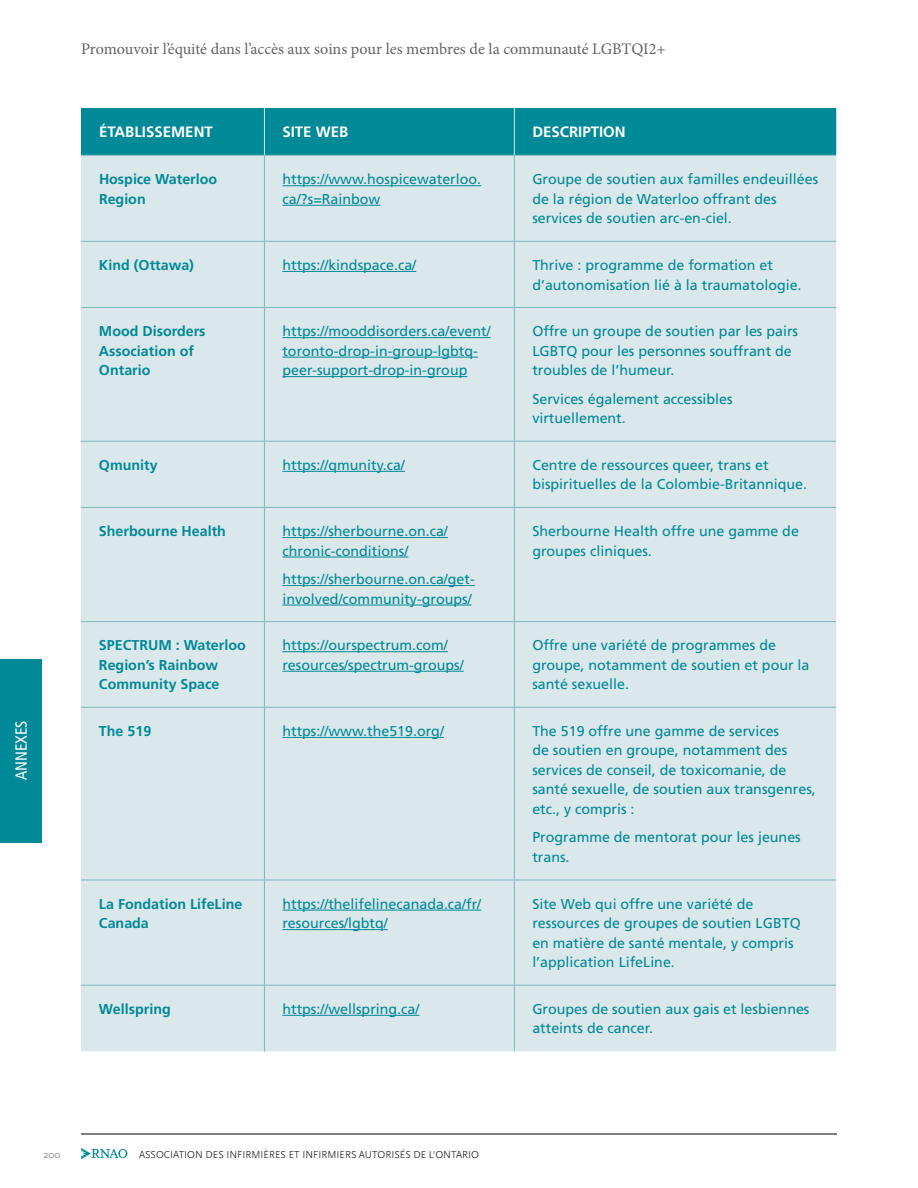
<style>
.page{position:relative;width:918px;height:1188px;background:#fff}
.page>*{position:absolute;margin:0;border:0;box-sizing:border-box;transform-origin:0 0}
.t1{font:16.2px "Minion Pro";letter-spacing:-.005em;color:#636466}
.t2{font:condensed 16.2px "Frutiger LT Std";color:#fff}
.t3{font:700 15px "Frutiger LT Std";color:#fff}
.t4{font:14.25px/19.5px "Frutiger LT Std";color:#008996}
.t5{font:700 14.25px/19.5px "Frutiger LT Std";color:#008996}
.t6{font:300 10.5px "Scala Sans OT";color:#000}
.t7{font:300 10.5px "Scala Sans OT";color:#636466}
</style>
<div class="page">
<svg style="left:81px;top:1148px;width:46px;height:11px"></svg>
<div style="left:0;top:659px;width:42px;height:183px;background:#008996"></div>
<hr style="left:81px;top:1134px;width:756px;height:1px;background:#000">
<div style="left:81px;top:108px;width:755px;height:47px;background:#008996"></div>
<div style="left:81px;top:156px;width:755px;height:895px;background:#dae8eb"></div>
<hr style="left:81px;top:155px;width:183px;height:1px;background:#7bb7be">
<hr style="left:264px;top:155px;width:250px;height:1px;background:#7bb7be">
<hr style="left:264px;top:156px;width:1px;height:85px;background:#7bb7be">
<hr style="left:514px;top:155px;width:322px;height:1px;background:#7bb7be">
<hr style="left:514px;top:156px;width:1px;height:85px;background:#7bb7be">
<hr style="left:81px;top:241px;width:183px;height:1px;background:#7bb7be">
<hr style="left:264px;top:241px;width:250px;height:1px;background:#7bb7be">
<hr style="left:264px;top:242px;width:1px;height:65px;background:#7bb7be">
<hr style="left:514px;top:241px;width:322px;height:1px;background:#7bb7be">
<hr style="left:514px;top:242px;width:1px;height:65px;background:#7bb7be">
<hr style="left:81px;top:307px;width:183px;height:1px;background:#7bb7be">
<hr style="left:264px;top:307px;width:250px;height:1px;background:#7bb7be">
<hr style="left:264px;top:308px;width:1px;height:133px;background:#7bb7be">
<hr style="left:514px;top:307px;width:322px;height:1px;background:#7bb7be">
<hr style="left:514px;top:308px;width:1px;height:133px;background:#7bb7be">
<hr style="left:81px;top:441px;width:183px;height:1px;background:#7bb7be">
<hr style="left:264px;top:441px;width:250px;height:1px;background:#7bb7be">
<hr style="left:264px;top:442px;width:1px;height:65px;background:#7bb7be">
<hr style="left:514px;top:441px;width:322px;height:1px;background:#7bb7be">
<hr style="left:514px;top:442px;width:1px;height:65px;background:#7bb7be">
<hr style="left:81px;top:507px;width:183px;height:1px;background:#7bb7be">
<hr style="left:264px;top:507px;width:250px;height:1px;background:#7bb7be">
<hr style="left:264px;top:508px;width:1px;height:113px;background:#7bb7be">
<hr style="left:514px;top:507px;width:322px;height:1px;background:#7bb7be">
<hr style="left:514px;top:508px;width:1px;height:113px;background:#7bb7be">
<hr style="left:81px;top:621px;width:183px;height:1px;background:#7bb7be">
<hr style="left:264px;top:621px;width:250px;height:1px;background:#7bb7be">
<hr style="left:264px;top:622px;width:1px;height:85px;background:#7bb7be">
<hr style="left:514px;top:621px;width:322px;height:1px;background:#7bb7be">
<hr style="left:514px;top:622px;width:1px;height:85px;background:#7bb7be">
<hr style="left:81px;top:707px;width:183px;height:1px;background:#7bb7be">
<hr style="left:264px;top:707px;width:250px;height:1px;background:#7bb7be">
<hr style="left:264px;top:708px;width:1px;height:172px;background:#7bb7be">
<hr style="left:514px;top:707px;width:322px;height:1px;background:#7bb7be">
<hr style="left:514px;top:708px;width:1px;height:172px;background:#7bb7be">
<hr style="left:81px;top:880px;width:183px;height:1px;background:#7bb7be">
<hr style="left:264px;top:880px;width:250px;height:1px;background:#7bb7be">
<hr style="left:264px;top:880px;width:1px;height:105px;background:#7bb7be">
<hr style="left:514px;top:880px;width:322px;height:1px;background:#7bb7be">
<hr style="left:514px;top:880px;width:1px;height:105px;background:#7bb7be">
<hr style="left:81px;top:985px;width:183px;height:1px;background:#7bb7be">
<hr style="left:264px;top:985px;width:250px;height:1px;background:#7bb7be">
<hr style="left:264px;top:986px;width:1px;height:65px;background:#7bb7be">
<hr style="left:514px;top:985px;width:322px;height:1px;background:#7bb7be">
<hr style="left:514px;top:986px;width:1px;height:65px;background:#7bb7be">
<hr style="left:264px;top:108px;width:1px;height:47px;background:#dae8eb">
<hr style="left:514px;top:108px;width:1px;height:47px;background:#dae8eb">
<hr style="left:282px;top:185px;width:199px;height:1px;background:#008996">
<hr style="left:282px;top:205px;width:98px;height:1px;background:#008996">
<hr style="left:282px;top:271px;width:134px;height:1px;background:#008996">
<hr style="left:282px;top:337px;width:209px;height:1px;background:#008996">
<hr style="left:282px;top:357px;width:196px;height:1px;background:#008996">
<hr style="left:282px;top:376px;width:185px;height:1px;background:#008996">
<hr style="left:282px;top:471px;width:123px;height:1px;background:#008996">
<hr style="left:282px;top:537px;width:166px;height:1px;background:#008996">
<hr style="left:282px;top:557px;width:126px;height:1px;background:#008996">
<hr style="left:282px;top:585px;width:193px;height:1px;background:#008996">
<hr style="left:282px;top:605px;width:190px;height:1px;background:#008996">
<hr style="left:282px;top:651px;width:166px;height:1px;background:#008996">
<hr style="left:282px;top:671px;width:182px;height:1px;background:#008996">
<hr style="left:282px;top:737px;width:162px;height:1px;background:#008996">
<hr style="left:282px;top:910px;width:199px;height:1px;background:#008996">
<hr style="left:282px;top:929px;width:106px;height:1px;background:#008996">
<hr style="left:282px;top:1015px;width:137px;height:1px;background:#008996">
<p class="t2" style="left:12px;top:780px;width:61px;rotate:-90deg">ANNEXES</p>
<p class="t1" style="left:81px;top:38px;width:586px">Promouvoir l’équité dans l’accès aux soins pour les membres de la communauté LGBTQI2+</p>
<p class="t3" style="left:99px;top:123px;width:115px">ÉTABLISSEMENT</p>
<p class="t3" style="left:282px;top:123px;width:67px">SITE WEB</p>
<p class="t3" style="left:532px;top:123px;width:95px">DESCRIPTION</p>
<p class="t5" style="left:99px;top:170px;width:120px">Hospice Waterloo<br>Region</p>
<p class="t4" style="left:282px;top:170px;width:200px">https://www.hospicewaterloo. ca/?s=Rainbow</p>
<p class="t4" style="left:532px;top:170px;width:287px">Groupe de soutien aux familles endeuillées de la région de Waterloo offrant des services de soutien arc-en-ciel.</p>
<p class="t5" style="left:99px;top:255px;width:97px">Kind (Ottawa)</p>
<p class="t4" style="left:282px;top:255px;width:135px">https://kindspace.ca/</p>
<p class="t4" style="left:532px;top:255px;width:271px">Thrive : programme de formation et d’autonomisation lié à la traumatologie.</p>
<p class="t5" style="left:99px;top:322px;width:108px">Mood Disorders<br>Association of<br>Ontario</p>
<p class="t4" style="left:282px;top:322px;width:210px">https://mooddisorders.ca/event/ toronto-drop-in-group-lgbtq&shy;peer-support-drop-in-group</p>
<p class="t4" style="left:532px;top:322px;width:267px">Offre un groupe de soutien par les pairs<br>LGBTQ pour les personnes souffrant de troubles de l’humeur.</p>
<p class="t4" style="left:532px;top:389px;width:202px">Services également accessibles virtuellement.</p>
<p class="t5" style="left:99px;top:455px;width:60px">Qmunity</p>
<p class="t4" style="left:282px;top:455px;width:124px">https://qmunity.ca/</p>
<p class="t4" style="left:532px;top:455px;width:276px">Centre de ressources queer, trans et bispirituelles de la Colombie-Britannique.</p>
<p class="t5" style="left:99px;top:521px;width:128px">Sherbourne Health</p>
<p class="t4" style="left:282px;top:521px;width:167px">https://sherbourne.on.ca/ chronic-conditions/</p>
<p class="t4" style="left:282px;top:569px;width:194px">https://sherbourne.on.ca/get&shy;involved/community-groups/</p>
<p class="t4" style="left:532px;top:521px;width:268px">Sherbourne Health offre une gamme de groupes cliniques.</p>
<p class="t5" style="left:99px;top:636px;width:148px">SPECTRUM : Waterloo<br>Region’s Rainbow<br>Community Space</p>
<p class="t4" style="left:282px;top:636px;width:183px">https://ourspectrum.com/ resources/spectrum-groups/</p>
<p class="t4" style="left:532px;top:636px;width:279px">Offre une variété de programmes de groupe, notamment de soutien et pour la santé sexuelle.</p>
<p class="t5" style="left:99px;top:721px;width:54px">The 519</p>
<p class="t4" style="left:282px;top:721px;width:163px">https://www.the519.org/</p>
<p class="t4" style="left:532px;top:721px;width:285px">The 519 offre une gamme de services<br>de soutien en groupe, notamment des services de conseil, de toxicomanie, de santé sexuelle, de soutien aux transgenres, etc., y compris :</p>
<p class="t4" style="left:532px;top:828px;width:270px">Programme de mentorat pour les jeunes trans.</p>
<p class="t5" style="left:99px;top:894px;width:145px">La Fondation LifeLine<br>Canada</p>
<p class="t4" style="left:282px;top:894px;width:200px">https://thelifelinecanada.ca/fr/ resources/lgbtq/</p>
<p class="t4" style="left:532px;top:894px;width:270px">Site Web qui offre une variété de ressources de groupes de soutien LGBTQ en matière de santé mentale, y compris l’application LifeLine.</p>
<p class="t5" style="left:99px;top:999px;width:73px">Wellspring</p>
<p class="t4" style="left:282px;top:999px;width:138px">https://wellspring.ca/</p>
<p class="t4" style="left:532px;top:999px;width:279px">Groupes de soutien aux gais et lesbiennes atteints de cancer.</p>
<p class="t7" style="left:44px;top:1148px;width:18px">200</p>
<p class="t6" style="left:139px;top:1148px;width:341px">ASSOCIATION DES INFIRMIÈRES ET INFIRMIERS AUTORISÉS DE L’ONTARIO</p>
</div>
